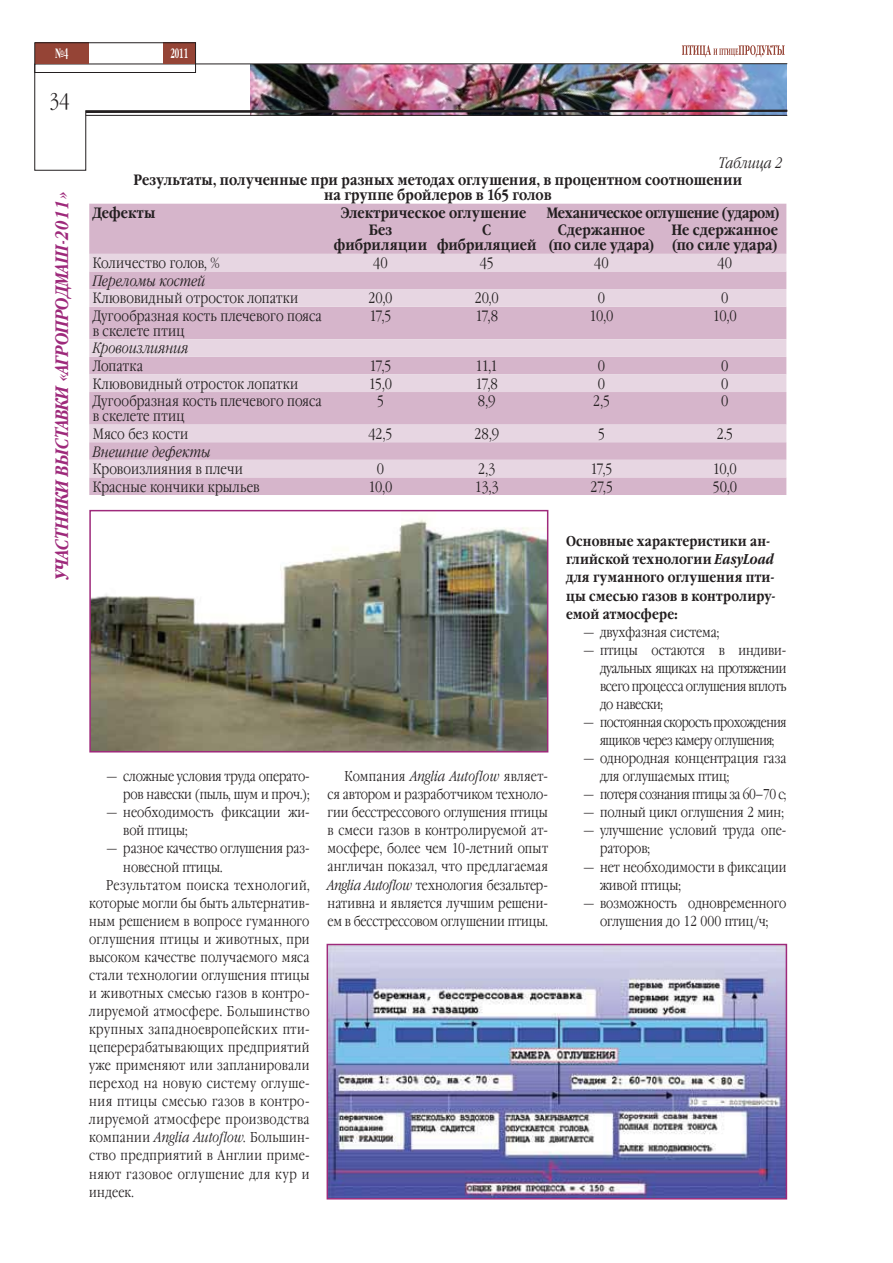
<style>
.page{position:relative;width:893px;height:1263px;background:#fff}
.page>*{position:absolute;margin:0;border:0;box-sizing:border-box;transform-origin:0 0}
.t1{font:300 21px "Garamond Narrow C";color:#231f20}
.t2{font:italic 700 18px "Garamond Narrow C";letter-spacing:.01em;color:#9e2a7b}
.t3{font:300 15px/15px "Garamond Narrow C";letter-spacing:.01em;color:#231f20}
.t4{font:700 15px/15px "Garamond Narrow C";letter-spacing:.005em;color:#231f20;text-align:center}
.t5{font:italic 300 15px "Garamond Narrow C";letter-spacing:.01em;color:#231f20}
.t6{font:700 15px "Garamond Narrow C";letter-spacing:-.02em;color:#231f20}
.t7{font:300 14.25px/18px "Garamond Narrow C";color:#231f20}
.t8{font:300 14.25px "Garamond Narrow C";letter-spacing:.025em;color:#231f20}
.t9{font:700 14.25px/18px "Garamond Narrow C";letter-spacing:.015em;color:#231f20}
.t10{font:300 14.25px "Garamond Narrow C";letter-spacing:.03em;color:#231f20}
.t11{font:300 14.25px/18px "Garamond Narrow C";letter-spacing:-.03em;color:#231f20;text-align:center}
.t12{font:300 14.25px "Garamond Narrow C";letter-spacing:.035em;color:#231f20}
.t13{font:300 14.25px "Garamond Narrow C";letter-spacing:.02em;color:#231f20}
.t14{font:300 14.25px "Garamond Narrow C";letter-spacing:.04em;color:#231f20}
.t15{font:700 13.5px "Garamond Narrow C";color:#fff;scale:.67 1}
.s1{font-style:italic}
</style>
<div class="page">
<svg style="left:682px;top:45px;width:103px;height:12px"></svg>
<img style="left:34px;top:63px;width:754px;height:108px">
<hr style="left:86px;top:115px;width:701px;height:1px;background:#231f20">
<img style="left:84px;top:109px;width:704px;height:5px">
<div style="left:163px;top:43px;width:33px;height:21px;background:#954436"></div>
<div style="left:35px;top:43px;width:54px;height:21px;background:#954436"></div>
<div style="left:34px;top:42px;width:162px;height:31px;border:1px solid #231f20"></div>
<img style="left:92px;top:518px;width:453px;height:232px">
<div style="left:89px;top:510px;width:459px;height:243px;border:2px solid #9e2a7b"></div>
<img style="left:330px;top:947px;width:454px;height:250px">
<div style="left:327px;top:944px;width:460px;height:256px;border:2px solid #9e2a7b"></div>
<div style="left:89px;top:204px;width:697px;height:291px;background:#d6b5cb"></div>
<svg style="left:89px;top:254px;width:697px;height:223px;background:#dec5d6"></svg>
<p class="t15" style="left:55px;top:46px;width:21px">№4</p>
<p class="t15" style="left:170px;top:46px;width:28px">2011</p>
<h1 class="t1" style="left:49px;top:89px;width:22px">34</h1>
<p class="t2" style="left:52px;top:580px;width:390px;rotate:-90deg">УЧАСТНИКИ ВЫСТАВКИ «АГРОПРОДМАШ-2011»</p>
<p class="t5" style="left:719px;top:154px;width:66px">Таблица 2</p>
<p class="t4" style="left:134px;top:173px;width:610px">Результаты, полученные при разных методах оглушения, в процентном соотношении на группе бройлеров в 165 голов</p>
<p class="t4" style="left:93px;top:206px;width:64px">Дефекты</p>
<p class="t4" style="left:341px;top:206px;width:187px">Электрическое оглушение</p>
<p class="t6" style="left:546px;top:204px;width:235px">Механическое оглушение (ударом)</p>
<p class="t4" style="left:334px;top:223px;width:95px">Без фибриляции</p>
<p class="t4" style="left:437px;top:223px;width:101px">С фибриляцией</p>
<p class="t4" style="left:548px;top:223px;width:108px">Сдержанное (по силе удара)</p>
<p class="t4" style="left:671px;top:223px;width:108px;text-align:left">Не сдержанное (по силе удара)</p>
<p class="t3" style="left:93px;top:256px;width:129px">Количество голов, %</p>
<p class="t3" style="left:373px;top:256px;width:16px">40</p>
<p class="t3" style="left:480px;top:256px;width:15px">45</p>
<p class="t3" style="left:594px;top:256px;width:16px">40</p>
<p class="t3" style="left:717px;top:256px;width:16px">40</p>
<p class="t5" style="left:93px;top:272px;width:114px">Переломы костей</p>
<p class="t3" style="left:93px;top:291px;width:207px">Клювовидный отросток лопатки</p>
<p class="t3" style="left:368px;top:291px;width:26px">20,0</p>
<p class="t3" style="left:474px;top:291px;width:26px">20,0</p>
<p class="t3" style="left:598px;top:291px;width:9px">0</p>
<p class="t3" style="left:721px;top:291px;width:9px">0</p>
<p class="t3" style="left:93px;top:309px;width:231px">Дугообразная кость плечевого пояса в скелете птиц</p>
<p class="t3" style="left:369px;top:309px;width:24px">17,5</p>
<p class="t3" style="left:475px;top:309px;width:24px">17,8</p>
<p class="t3" style="left:589px;top:309px;width:25px">10,0</p>
<p class="t3" style="left:713px;top:309px;width:25px">10,0</p>
<p class="t5" style="left:93px;top:340px;width:97px">Кровоизлияния</p>
<p class="t3" style="left:93px;top:359px;width:52px">Лопатка</p>
<p class="t3" style="left:369px;top:359px;width:24px">17,5</p>
<p class="t3" style="left:475px;top:359px;width:24px">11,1</p>
<p class="t3" style="left:598px;top:359px;width:9px">0</p>
<p class="t3" style="left:721px;top:359px;width:9px">0</p>
<p class="t3" style="left:93px;top:377px;width:207px">Клювовидный отросток лопатки</p>
<p class="t3" style="left:369px;top:377px;width:25px">15,0</p>
<p class="t3" style="left:475px;top:377px;width:24px">17,8</p>
<p class="t3" style="left:598px;top:377px;width:9px">0</p>
<p class="t3" style="left:721px;top:377px;width:9px">0</p>
<p class="t3" style="left:93px;top:394px;width:231px">Дугообразная кость плечевого пояса в скелете птиц</p>
<p class="t3" style="left:377px;top:394px;width:9px">5</p>
<p class="t3" style="left:478px;top:394px;width:19px">8,9</p>
<p class="t3" style="left:593px;top:394px;width:19px">2,5</p>
<p class="t3" style="left:721px;top:394px;width:9px">0</p>
<p class="t3" style="left:93px;top:427px;width:97px">Мясо без кости</p>
<p class="t3" style="left:368px;top:427px;width:26px">42,5</p>
<p class="t3" style="left:474px;top:427px;width:26px">28,9</p>
<p class="t3" style="left:598px;top:427px;width:9px">5</p>
<p class="t3" style="left:716px;top:427px;width:18px">2.5</p>
<p class="t5" style="left:93px;top:443px;width:119px">Внешние дефекты</p>
<p class="t3" style="left:93px;top:462px;width:152px">Кровоизлияния в плечи</p>
<p class="t3" style="left:377px;top:462px;width:9px">0</p>
<p class="t3" style="left:478px;top:462px;width:19px">2,3</p>
<p class="t3" style="left:590px;top:462px;width:24px">17,5</p>
<p class="t3" style="left:713px;top:462px;width:25px">10,0</p>
<p class="t3" style="left:93px;top:480px;width:168px">Красные кончики крыльев</p>
<p class="t3" style="left:369px;top:480px;width:25px">10,0</p>
<p class="t3" style="left:475px;top:480px;width:25px">13,3</p>
<p class="t3" style="left:590px;top:480px;width:25px">27,5</p>
<p class="t3" style="left:712px;top:480px;width:26px">50,0</p>
<p class="t7" style="left:106px;top:768px;width:205px;text-align:right">— сложные условия труда операто&shy;ров навески (пыль, шум и проч.);</p>
<p class="t7" style="left:123px;top:804px;width:188px;text-indent:-17px">— необходимость фиксации жи&shy;вой птицы;</p>
<p class="t7" style="left:106px;top:840px;width:205px">— разное качество оглушения раз-</p>
<p class="t7" style="left:123px;top:858px;width:101px">новесной птицы.</p>
<p class="t10" style="left:106px;top:877px;width:205px">Результатом поиска технологий,</p>
<p class="t7" style="left:89px;top:894px;width:222px">которые могли бы быть альтернатив-</p>
<p class="t7" style="left:89px;top:912px;width:222px">ным решением в вопросе гуманного</p>
<p class="t10" style="left:89px;top:931px;width:222px">оглушения птицы и животных, при</p>
<p class="t7" style="left:89px;top:948px;width:222px">высоком качестве получаемого мяса</p>
<p class="t13" style="left:89px;top:967px;width:222px">стали технологии оглушения птицы</p>
<p class="t7" style="left:89px;top:985px;width:222px">и животных смесью газов в контро-</p>
<p class="t10" style="left:89px;top:1003px;width:222px">лируемой атмосфере. Большинство</p>
<p class="t12" style="left:89px;top:1021px;width:222px">крупных западноевропейских пти-</p>
<p class="t8" style="left:89px;top:1039px;width:222px">цеперерабатывающих предприятий</p>
<p class="t8" style="left:89px;top:1057px;width:222px">уже применяют или запланировали</p>
<p class="t8" style="left:89px;top:1076px;width:222px">переход на новую систему оглуше-</p>
<p class="t12" style="left:89px;top:1094px;width:222px">ния птицы смесью газов в контро-</p>
<p class="t8" style="left:89px;top:1112px;width:222px">лируемой атмосфере производства</p>
<p class="t8" style="left:89px;top:1130px;width:222px">компании <span class="s1">Anglia Autoflow</span>. Большин-</p>
<p class="t10" style="left:89px;top:1148px;width:222px">ство предприятий в Англии приме-</p>
<p class="t14" style="left:89px;top:1166px;width:222px">няют газовое оглушение для кур и</p>
<p class="t7" style="left:89px;top:1183px;width:46px">индеек.</p>
<p class="t7" style="left:328px;top:768px;width:222px;text-align:justify;text-indent:17px">Компания <span class="s1">Anglia Autoflow</span> являет&shy;ся автором и разработчиком техноло&shy;гии бесстрессового оглушения птицы в смеси газов в контролируемой ат&shy;мосфере, более чем 10-летний опыт англичан показал, что предлагаемая <span class="s1">Anglia Autoflow</span> технология безальтер&shy;нативна и является лучшим решени&shy;ем в бесстрессовом оглушении птицы.</p>
<p class="t9" style="left:566px;top:533px;width:211px">Основные характеристики ан&shy;глийской технологии <span class="s1">EasyLoad </span>для гуманного оглушения пти&shy;цы смесью газов в контролиру&shy;емой атмосфере:</p>
<p class="t7" style="left:583px;top:623px;width:138px">— двухфазная система;</p>
<p class="t7" style="left:600px;top:641px;width:188px;text-align:justify;text-indent:-17px">— птицы остаются в индиви&shy;дуальных ящиках на протяжении всего процесса оглушения вплоть до навески;</p>
<p class="t11" style="left:583px;top:714px;width:205px">— постоянная скорость прохождения ящиков через камеру оглушения;</p>
<p class="t7" style="left:600px;top:750px;width:188px;text-indent:-17px">— однородная концентрация газа для оглушаемых птиц;</p>
<p class="t11" style="left:583px;top:786px;width:205px">— потеря сознания птицы за 60–70 с;</p>
<p class="t7" style="left:583px;top:804px;width:202px">— полный цикл оглушения 2 мин;</p>
<p class="t7" style="left:600px;top:822px;width:188px;text-indent:-17px">— улучшение условий труда опе&shy;раторов;</p>
<p class="t7" style="left:600px;top:858px;width:188px;text-indent:-17px">— нет необходимости в фиксации живой птицы;</p>
<p class="t7" style="left:583px;top:894px;width:205px;text-align:center">— возможность одновременного оглушения до 12 000 птиц/ч;</p>
</div>
